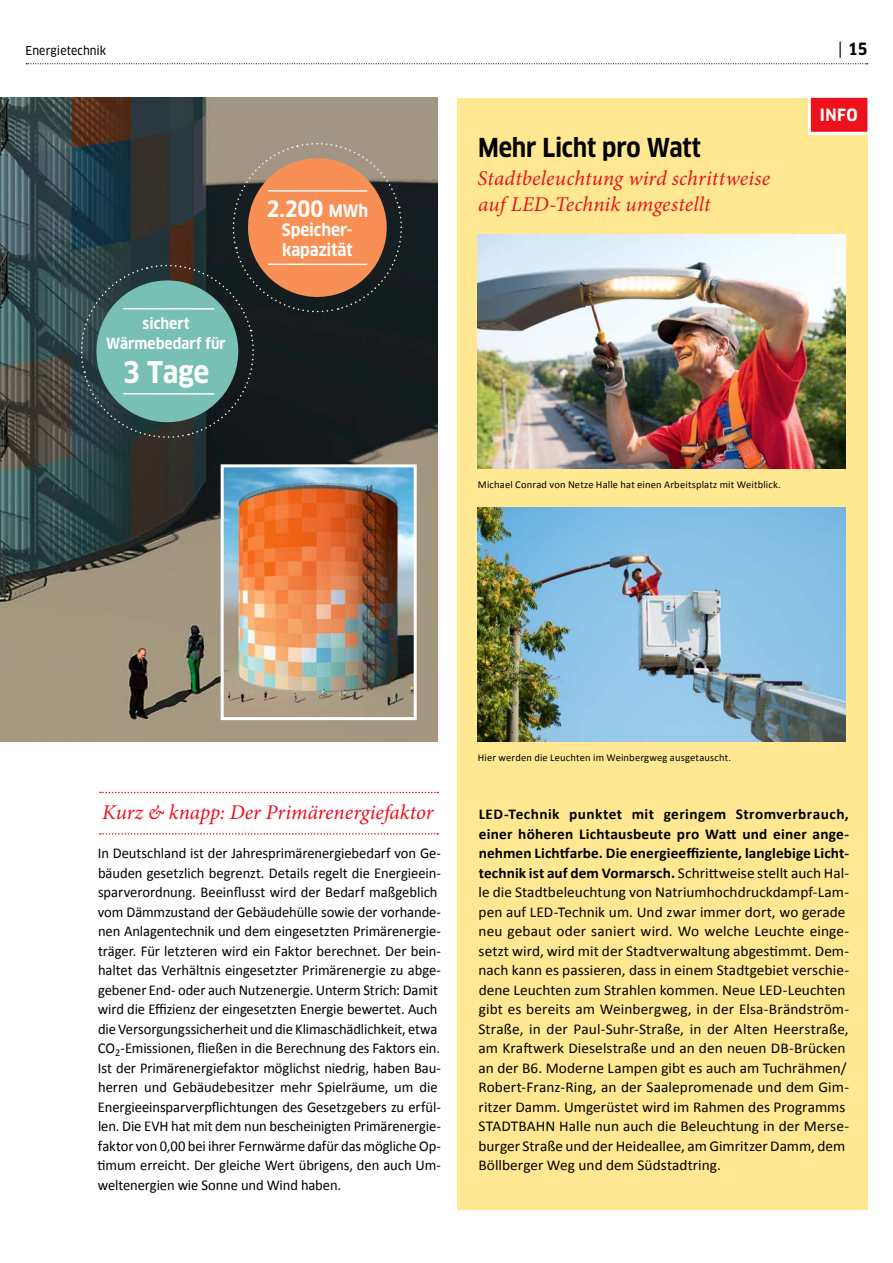
<style>
.page{position:relative;width:893px;height:1263px;background:#fff}
.page>*{position:absolute;margin:0;border:0;box-sizing:border-box;transform-origin:0 0}
.t1{font:700 29.25px "Clan OT Narr";color:#fff}
.t2{font:700 25.5px "Clan OT Narr";letter-spacing:-.01em;color:#000}
.t3{font:700 22.05px "Clan OT Narr";color:#fff}
.t4{font:italic 21px/25.2px "Minion Pro";letter-spacing:.005em;color:#ec111a}
.t5{font:700 16.65px/19.6px "Clan OT Narr";letter-spacing:-.005em;color:#fff}
.t6{font:700 16.5px "Clan OT Narr";color:#fff}
.t7{font:700 16.5px "Clan OT Narr";color:#000}
.t8{font:15px/19.5px "Calibri";color:#000}
.t9{font:700 15px/19.5px "Clan OT Narr";letter-spacing:.005em;color:#fff;text-align:center}
.t10{font:12px "Clan OT Narr News";letter-spacing:.005em;color:#000}
.t11{font:10.5px "Calibri";letter-spacing:.015em;color:#000}
.s1{font-family:"Clan OT Narr News";font-weight:400}
.s2{font-size:16.65px}
.s3{font-weight:700}
</style>
<div class="page">
<svg style="left:26px;top:63px;width:842px;height:1px"></svg>
<div style="left:457px;top:98px;width:410px;height:1111px;background:#ffe891"></div>
<img style="left:0;top:98px;width:438px;height:643px">
<svg style="left:100px;top:792px;width:338px;height:1px"></svg>
<svg style="left:100px;top:833px;width:338px;height:2px"></svg>
<svg style="left:807px;top:97px;width:61px;height:39px"></svg>
<img style="left:478px;top:234px;width:367px;height:234px">
<img style="left:478px;top:507px;width:367px;height:234px">
<svg style="left:74px;top:136px;width:335px;height:309px"></svg>
<img style="left:225px;top:468px;width:188px;height:248px">
<div style="left:221px;top:464px;width:196px;height:256px;border:3px solid #fff"></div>
<p class="t10" style="left:26px;top:44px;width:82px">Energietechnik</p>
<p class="t7" style="left:838px;top:39px;width:31px"><span class="s1">|</span> 15</p>
<p class="t9" style="left:106px;top:314px;width:121px">sichert<br>Wärmebedarf für</p>
<h1 class="t1" style="left:123px;top:355px;width:88px">3 Tage</h1>
<h3 class="t3" style="left:266px;top:196px;width:103px">2.200 <span class="s2">MWh</span></h3>
<p class="t5" style="left:282px;top:220px;width:72px">Speicher&shy;kapazität</p>
<h2 class="t2" style="left:478px;top:133px;width:225px">Mehr Licht pro Watt</h2>
<h3 class="t4" style="left:477px;top:166px;width:294px">Stadtbeleuchtung wird schrittweise auf LED-Technik umgestellt</h3>
<p class="t6" style="left:820px;top:105px;width:39px">INFO</p>
<p class="t11" style="left:478px;top:478px;width:304px">Michael Conrad von Netze Halle hat einen Arbeitsplatz mit Weitblick.</p>
<h3 class="t4" style="left:102px;top:800px;width:333px">Kurz &amp; knapp: Der Primärenergiefaktor</h3>
<p class="t8" style="left:97px;top:843px;width:345px">In Deutschland ist der Jahresprimärenergiebedarf von Ge&shy;bäuden gesetzlich begrenzt. Details regelt die Energieein&shy;sparverordnung. Beeinflusst wird der Bedarf maßgeblich vom Dämmzustand der Gebäudehülle sowie der vorhande&shy;nen Anlagentechnik und dem eingesetzten Primärenergie&shy;träger. Für letzteren wird ein Faktor berechnet. Der bein&shy;haltet das Verhältnis eingesetzter Primärenergie zu abge&shy;gebener End- oder auch Nutzenergie. Unterm Strich: Damit wird die Effizienz der eingesetzten Energie bewertet. Auch die Versorgungssicherheit und die Klimaschädlichkeit, etwa CO<sub>2</sub>-Emissionen, fließen in die Berechnung des Faktors ein.<br>Ist der Primärenergiefaktor möglichst niedrig, haben Bau&shy;herren und Gebäudebesitzer mehr Spielräume, um die Energieeinsparverpflichtungen des Gesetzgebers zu erfül&shy;len. Die EVH hat mit dem nun bescheinigten Primärenergie&shy;faktor von 0,00 bei ihrer Fernwärme dafür das mögliche Op&shy;timum erreicht. Der gleiche Wert übrigens, den auch Um&shy;weltenergien wie Sonne und Wind haben.</p>
<p class="t11" style="left:478px;top:751px;width:255px">Hier werden die Leuchten im Weinbergweg ausgetauscht.</p>
<p class="t8" style="left:478px;top:804px;width:372px"><span class="s3">LED-Technik punktet mit geringem Stromverbrauch, einer höheren Lichtausbeute pro Watt und einer ange&shy;nehmen Lichtfarbe. Die energieeffiziente, langlebige Licht&shy;technik ist auf dem Vormarsch.</span> Schrittweise stellt auch Hal&shy;le die Stadtbeleuchtung von Natriumhochdruckdampf-Lam&shy;pen auf LED-Technik um. Und zwar immer dort, wo gerade neu gebaut oder saniert wird. Wo welche Leuchte einge&shy;setzt wird, wird mit der Stadtverwaltung abgestimmt. Dem&shy;nach kann es passieren, dass in einem Stadtgebiet verschie&shy;dene Leuchten zum Strahlen kommen. Neue LED-Leuchten gibt es bereits am Weinbergweg, in der Elsa-Brändström-Straße, in der Paul-Suhr-Straße, in der Alten Heerstraße, am Kraftwerk Dieselstraße und an den neuen DB-Brücken an der B6. Moderne Lampen gibt es auch am Tuchrähmen/ Robert-Franz-Ring, an der Saalepromenade und dem Gim&shy;ritzer Damm. Umgerüstet wird im Rahmen des Programms STADTBAHN Halle nun auch die Beleuchtung in der Merse&shy;burger Straße und der Heideallee, am Gimritzer Damm, dem Böllberger Weg und dem Südstadtring.</p>
</div>
